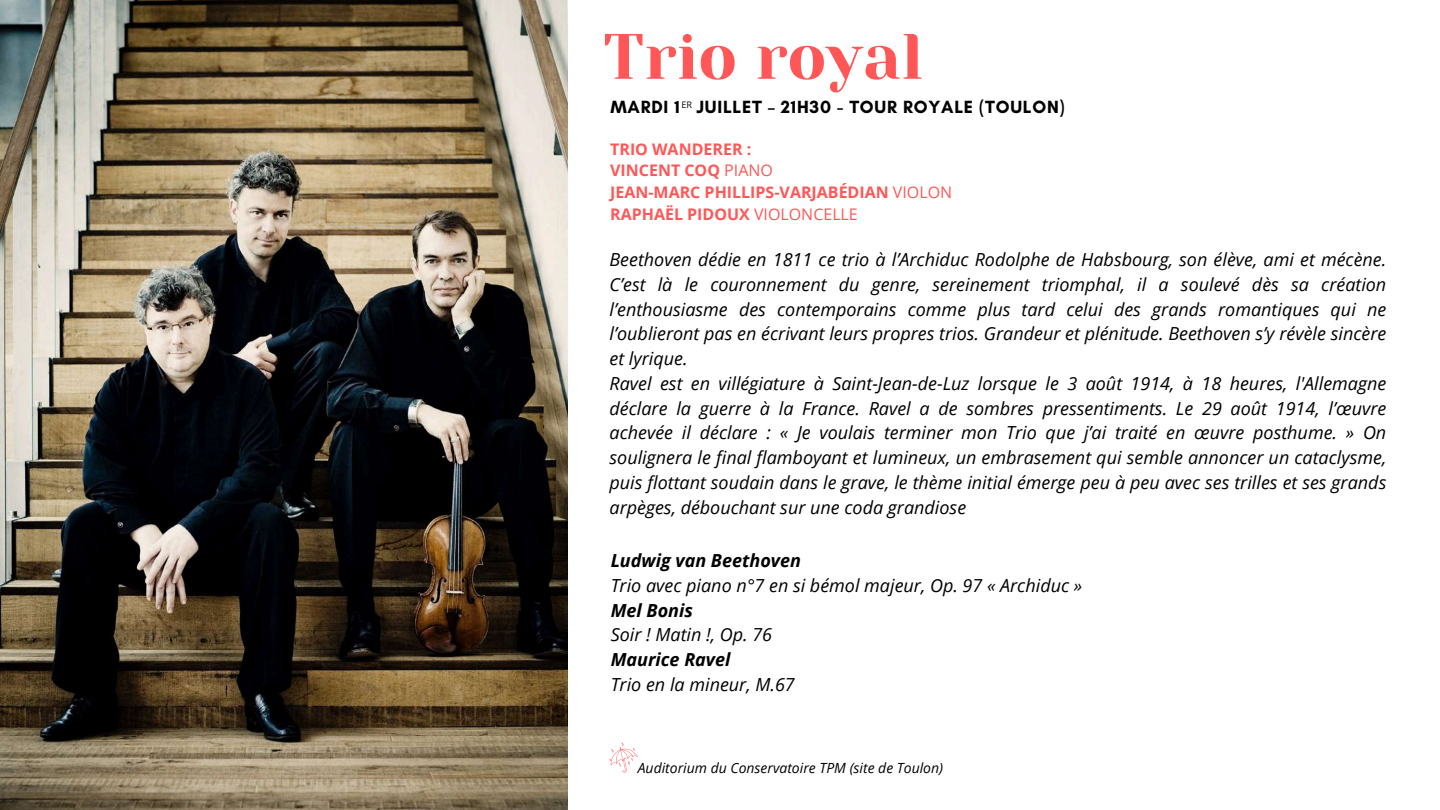
<style>
.page{position:relative;width:1440px;height:810px;background:#fff}
.page>*{position:absolute;margin:0;border:0;box-sizing:border-box;transform-origin:0 0}
.t1{font:64px "Yeseva One";color:#ff5757}
.t2{font:italic 18px/24.8px "Open Sans";color:#000}
.t3{font:700 18px "Glacial Indifference";letter-spacing:.045em;color:#000}
.t4{font:italic 700 18px "Open Sans";color:#000}
.t5{font:700 16px/21.8px "Open Sans";color:#ff5757}
.t6{font:italic 14px "Open Sans";color:#000}
.t7{font:9px "Open Sans";color:#000}
.s1{font-weight:400}
</style>
<div class="page">
<img style="left:0;top:0;width:567px;height:810px">
<svg style="left:610px;top:742px;width:28px;height:31px"></svg>
<h1 class="t1" style="left:603px;top:20px;width:321px">Trio royal</h1>
<p class="t3" style="left:610px;top:96px;width:456px">MARDI 1 JUILLET – 21H30 - TOUR ROYALE (TOULON)</p>
<p class="t7" style="left:681px;top:98px;width:12px">ER</p>
<p class="t5" style="left:610px;top:137px;width:344px">TRIO WANDERER :<br>VINCENT COQ <span class="s1">PIANO<br></span>JEAN-MARC PHILLIPS-VARJABÉDIAN <span class="s1">VIOLON<br></span>RAPHAËL PIDOUX <span class="s1">VIOLONCELLE</span></p>
<p class="t2" style="left:610px;top:247px;width:778px">Beethoven dédie en 1811 ce trio à l’Archiduc Rodolphe de Habsbourg, son élève, ami et mécène.<br>C’est là le couronnement du genre, sereinement triomphal, il a soulevé dès sa création l’enthousiasme des contemporains comme plus tard celui des grands romantiques qui ne l’oublieront pas en écrivant leurs propres trios. Grandeur et plénitude. Beethoven s’y révèle sincère et lyrique.<br>Ravel est en villégiature à Saint-Jean-de-Luz lorsque le 3 août 1914, à 18 heures, l'Allemagne déclare la guerre à la France. Ravel a de sombres pressentiments. Le 29 août 1914, l’œuvre achevée il déclare : « Je voulais terminer mon Trio que j’ai traité en œuvre posthume. » On soulignera le final flamboyant et lumineux, un embrasement qui semble annoncer un cataclysme, puis flottant soudain dans le grave, le thème initial émerge peu à peu avec ses trilles et ses grands arpèges, débouchant sur une coda grandiose</p>
<p class="t4" style="left:611px;top:548px;width:192px">Ludwig van Beethoven</p>
<p class="t2" style="left:611px;top:572px;width:473px">Trio avec piano n°7 en si bémol majeur, Op. 97 « Archiduc »</p>
<p class="t4" style="left:611px;top:597px;width:84px">Mel Bonis</p>
<p class="t2" style="left:611px;top:622px;width:163px">Soir ! Matin !, Op. 76</p>
<p class="t4" style="left:611px;top:647px;width:121px">Maurice Ravel</p>
<p class="t2" style="left:611px;top:671px;width:186px">Trio en la mineur, M.67</p>
<p class="t6" style="left:638px;top:758px;width:307px">Auditorium du Conservatoire TPM (site de Toulon)</p>
</div>
